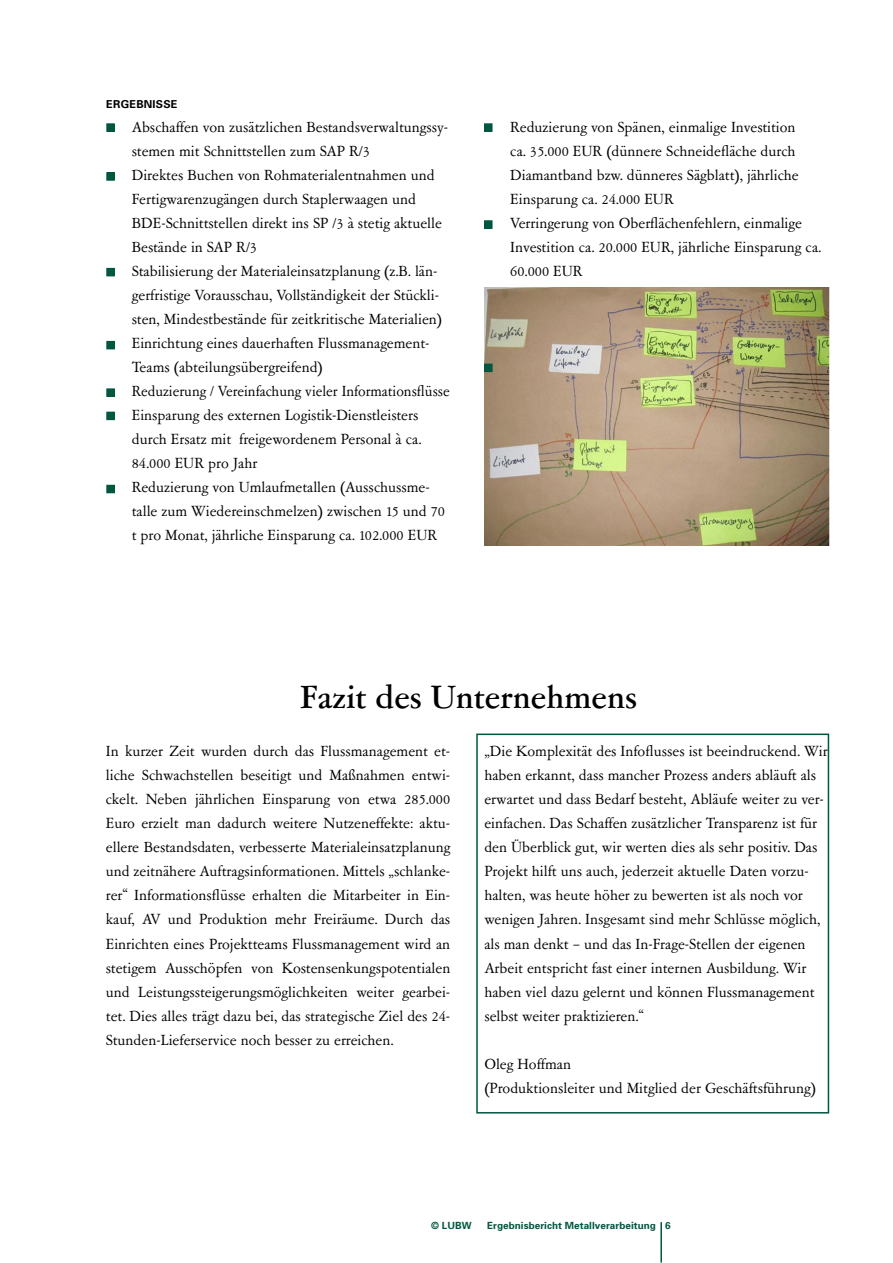
<style>
.page{position:relative;width:893px;height:1263px;background:#fff}
.page>*{position:absolute;margin:0;border:0;box-sizing:border-box;transform-origin:0 0}
.t1{font:500 36px "Garamont Amst SB";letter-spacing:.005em;color:#000}
.t2{font:16.5px/24px "Garamont Amst SB";color:#000}
.t3{font:700 10.95px "Univers";letter-spacing:.02em;color:#000}
.t4{font:700 9.9px "Univers";letter-spacing:.005em;color:#00573f}
</style>
<div class="page">
<hr style="left:660px;top:1222px;width:2px;height:40px;background:#00573f">
<div style="left:107px;top:124px;width:7px;height:7px;background:#00573f"></div>
<div style="left:106px;top:123px;width:9px;height:9px;border:2px solid #00573f"></div>
<div style="left:107px;top:342px;width:7px;height:7px;background:#00573f"></div>
<div style="left:106px;top:341px;width:9px;height:8px;border:2px solid #00573f"></div>
<div style="left:107px;top:389px;width:7px;height:7px;background:#00573f"></div>
<div style="left:106px;top:388px;width:9px;height:9px;border:2px solid #00573f"></div>
<div style="left:485px;top:124px;width:7px;height:7px;background:#00573f"></div>
<div style="left:484px;top:123px;width:9px;height:9px;border:2px solid #00573f"></div>
<img style="left:484px;top:288px;width:345px;height:258px">
<div style="left:485px;top:221px;width:7px;height:7px;background:#00573f"></div>
<div style="left:484px;top:220px;width:9px;height:9px;border:2px solid #00573f"></div>
<div style="left:485px;top:364px;width:7px;height:7px;background:#00573f"></div>
<div style="left:484px;top:364px;width:9px;height:8px;border:2px solid #00573f"></div>
<div style="left:476px;top:733px;width:353px;height:380px;border:2px solid #00573f"></div>
<div style="left:107px;top:173px;width:7px;height:7px;background:#00573f"></div>
<div style="left:106px;top:172px;width:9px;height:9px;border:2px solid #00573f"></div>
<div style="left:107px;top:269px;width:7px;height:7px;background:#00573f"></div>
<div style="left:106px;top:268px;width:9px;height:8px;border:2px solid #00573f"></div>
<div style="left:107px;top:412px;width:7px;height:7px;background:#00573f"></div>
<div style="left:106px;top:412px;width:9px;height:8px;border:2px solid #00573f"></div>
<div style="left:107px;top:485px;width:7px;height:7px;background:#00573f"></div>
<div style="left:106px;top:485px;width:9px;height:8px;border:2px solid #00573f"></div>
<p class="t3" style="left:106px;top:98px;width:31px">ergebni</p>
<p class="t3" style="left:156px;top:98px;width:22px">sse</p>
<p class="t2" style="left:132px;top:116px;width:319px">Abschaffen von zusätzlichen Bestandsverwaltungssy&shy;stemen mit Schnittstellen zum SAP R/3<br>Direktes Buchen von Rohmaterialentnahmen und Fertigwarenzugängen durch Staplerwaagen und BDE-Schnittstellen direkt ins SP /3 à stetig aktuelle Bestände in SAP R/3<br>Stabilisierung der Materialeinsatzplanung (z.B. län&shy;gerfristige Vorausschau, Vollständigkeit der Stückli&shy;sten, Mindestbestände für zeitkritische Materialien)<br>Einrichtung eines dauerhaften Flussmanagement-Teams (abteilungsübergreifend)<br>Reduzierung / Vereinfachung vieler Informationsflüsse Einsparung des externen Logistik-Dienstleisters durch Ersatz mit freigewordenem Personal à ca.<br>84.000 EUR pro Jahr<br>Reduzierung von Umlaufmetallen (Ausschussme&shy;talle zum Wiedereinschmelzen) zwischen 15 und 70 t pro Monat, jährliche Einsparung ca. 102.000 EUR</p>
<p class="t2" style="left:510px;top:116px;width:312px">Reduzierung von Spänen, einmalige Investition<br>ca. 35.000 EUR (dünnere Schneidefläche durch Diamantband bzw. dünneres Sägblatt), jährliche Einsparung ca. 24.000 EUR<br>Verringerung von Oberflächenfehlern, einmalige Investition ca. 20.000 EUR, jährliche Einsparung ca.<br>60.000 EUR</p>
<h1 class="t1" style="left:300px;top:679px;width:338px">Fazit des Unternehmens</h1>
<p class="t2" style="left:106px;top:740px;width:346px;text-align:justify">In kurzer Zeit wurden durch das Flussmanagement et&shy;liche Schwachstellen beseitigt und Maßnahmen entwi&shy;ckelt. Neben jährlichen Einsparung von etwa 285.000<br>Euro erzielt man dadurch weitere Nutzeneffekte: aktu&shy;ellere Bestandsdaten, verbesserte Materialeinsatzplanung und zeitnähere Auftragsinformationen. Mittels „schlanke&shy;rer“ Informationsflüsse erhalten die Mitarbeiter in Ein&shy;kauf, AV und Produktion mehr Freiräume. Durch das Einrichten eines Projektteams Flussmanagement wird an stetigem Ausschöpfen von Kostensenkungspotentialen und Leistungssteigerungsmöglichkeiten weiter gearbei&shy;tet. Dies alles trägt dazu bei, das strategische Ziel des 24- Stunden-Lieferservice noch besser zu erreichen.</p>
<p class="t2" style="left:484px;top:740px;width:345px">„Die Komplexität des Infoflusses ist beeindruckend. Wir haben erkannt, dass mancher Prozess anders abläuft als erwartet und dass Bedarf besteht, Abläufe weiter zu ver&shy;einfachen. Das Schaffen zusätzlicher Transparenz ist für den Überblick gut, wir werten dies als sehr positiv. Das Projekt hilft uns auch, jederzeit aktuelle Daten vorzu&shy;halten, was heute höher zu bewerten ist als noch vor wenigen Jahren. Insgesamt sind mehr Schlüsse möglich, als man denkt – und das In-Frage-Stellen der eigenen Arbeit entspricht fast einer internen Ausbildung. Wir haben viel dazu gelernt und können Flussmanagement selbst weiter praktizieren.“</p>
<p class="t2" style="left:484px;top:1052px;width:333px">Oleg Hoffman<br>(Produktionsleiter und Mitglied der Geschäftsführung)</p>
<p class="t4" style="left:431px;top:1220px;width:42px">© LUBW</p>
<p class="t4" style="left:487px;top:1220px;width:170px">Ergebnisbericht Metallverarbeitung</p>
</div>
